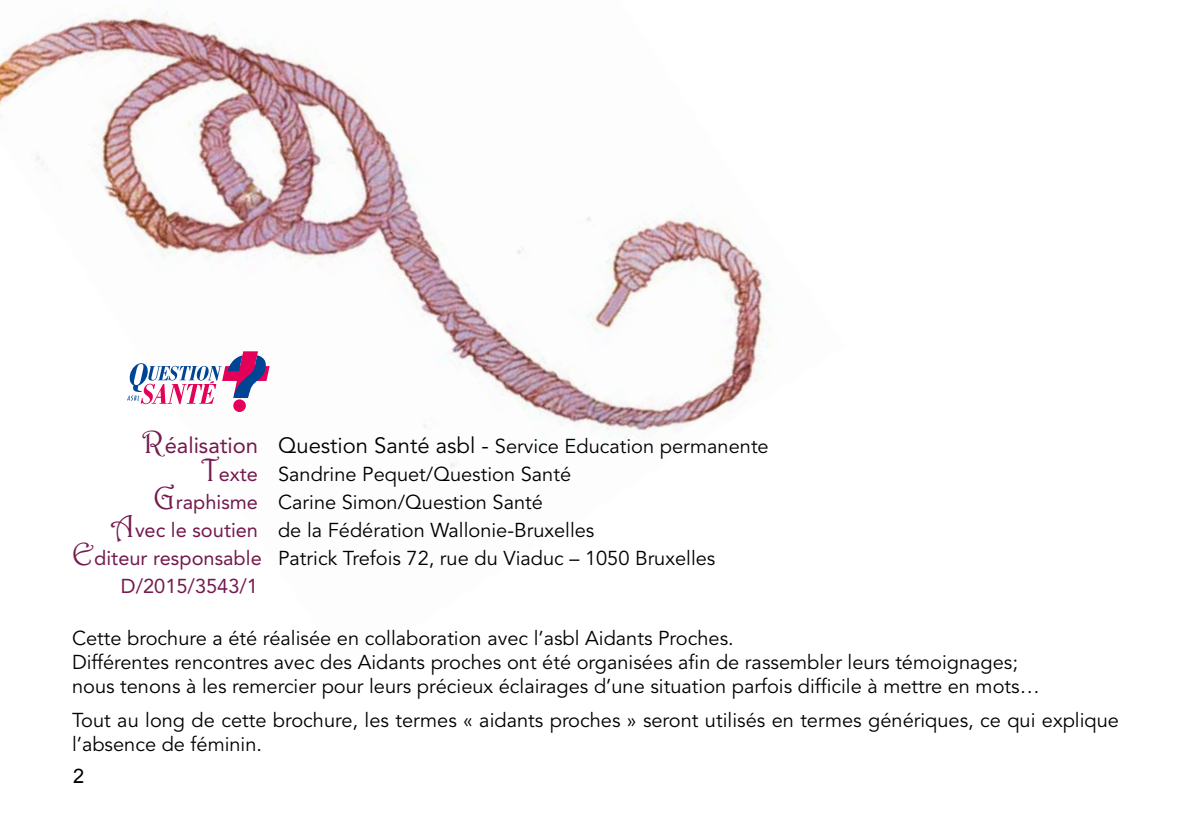
<style>
.page{position:relative;width:1191px;height:840px;background:#fff}
.page>*{position:absolute;margin:0;border:0;box-sizing:border-box;transform-origin:0 0}
.t1{font:20px/24px "Avenir";color:#000}
.t2{font:20px "Avenir";color:#741a4d}
.t3{font:20px "Arial";color:#000}
.s1{font-family:"Harrington";font-size:32px;color:#741a4d}
.s2{font-size:22px;color:#741a4d}
.s3{font-size:22px}
.s4{color:#741a4d}
</style>
<div class="page">
<img style="left:0;top:9px;width:773px;height:459px">
<div style="left:233px;top:399px;width:13px;height:13px;background:#e30059;border-radius:50%"></div>
<svg style="left:127px;top:351px;width:143px;height:53px"></svg>
<p class="t1" style="left:142px;top:434px;width:628px"><span class="s1">R</span><span class="s2">éalisation</span> <span class="s3">Question Santé asbl -</span> Service Education permanente</p>
<p class="t1" style="left:201px;top:462px;width:371px"><span class="s1">T</span><span class="s4">exte</span> Sandrine Pequet/Question Santé</p>
<p class="t1" style="left:153px;top:490px;width:391px"><span class="s1">G</span><span class="s4">raphisme</span> Carine Simon/Question Santé</p>
<p class="t1" style="left:110px;top:518px;width:485px"><span class="s1">A</span><span class="s4">vec le soutien</span> de la Fédération Wallonie-Bruxelles</p>
<p class="t1" style="left:72px;top:546px;width:645px"><span class="s1">E</span><span class="s4">diteur responsable</span> Patrick Trefois 72, rue du Viaduc – 1050 Bruxelles</p>
<p class="t2" style="left:121px;top:574px;width:139px">D/2015/3543/1</p>
<p class="t1" style="left:72px;top:626px;width:969px">Cette brochure a été réalisée en collaboration avec l’asbl Aidants Proches.<br>Différentes rencontres avec des Aidants proches ont été organisées afin de rassembler leurs témoignages; nous tenons à les remercier pour leurs précieux éclairages d’une situation parfois difficile à mettre en mots…</p>
<p class="t1" style="left:72px;top:708px;width:1048px">Tout au long de cette brochure, les termes « aidants proches » seront utilisés en termes génériques, ce qui explique l’absence de féminin.</p>
<p class="t3" style="left:73px;top:764px;width:13px">2</p>
</div>
